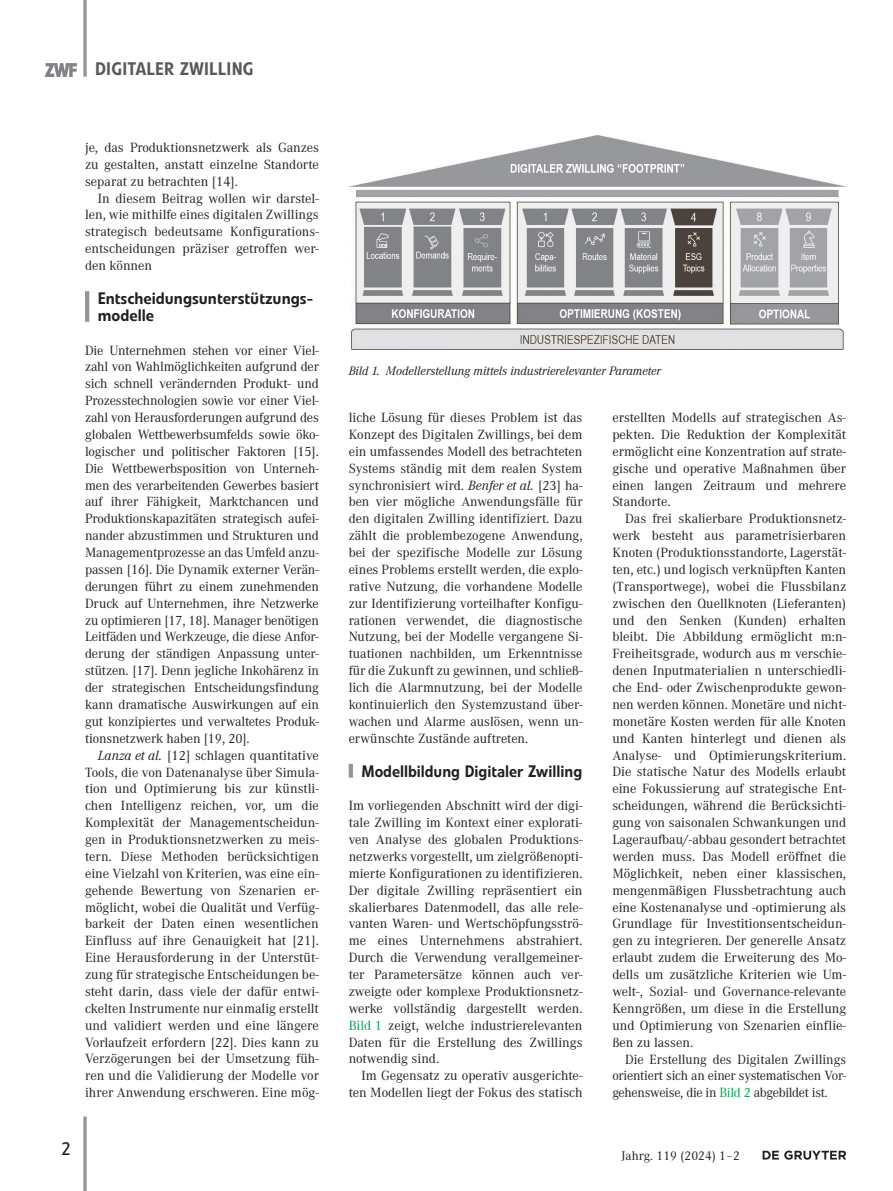
<style>
.page{position:relative;width:893px;height:1191px;background:#fff}
.page>*{position:absolute;margin:0;border:0;box-sizing:border-box;transform-origin:0 0}
.t1{font:500 18px "Evo BQ";letter-spacing:.01em;color:#57585a}
.t2{font:18px "Evo BQ";color:#231f20}
.t3{font:500 16.5px/17px "Evo BQ";color:#231f20}
.t4{font:13.8px/16.8px "Corporate A Pro";color:#231f20;text-align:justify}
.t5{font:13.2px "Corporate A Pro";color:#231f20}
.t6{font:italic 12.75px "Corporate A Pro";color:#231f20}
.s1{font-style:italic}
.s2{font-family:"Corporate ABQ";font-size:12px}
.s3{color:#00a54f}
</style>
<div class="page">
<svg style="left:83px;top:0;width:4px;height:77px"></svg>
<img style="left:46px;top:64px;width:30px;height:12px">
<svg style="left:83px;top:1116px;width:4px;height:75px"></svg>
<svg style="left:763px;top:1150px;width:83px;height:9px"></svg>
<hr style="left:349px;top:764px;width:4px;height:13px;background:#939598">
<hr style="left:85px;top:291px;width:4px;height:31px;background:#939598">
<img style="left:349px;top:135px;width:497px;height:214px">
<h1 class="t1" style="left:95px;top:58px;width:160px">DIGITALER ZWILLING</h1>
<p class="t4" style="left:85px;top:138px;width:235px">je, das Produktionsnetzwerk als Ganzes zu gestalten, anstatt einzelne Standorte separat zu betrachten [14].</p>
<p class="t4" style="left:85px;top:189px;width:235px;text-indent:13px">In diesem Beitrag wollen wir darstel&shy;len, wie mithilfe eines digitalen Zwillings strategisch bedeutsame Konfigurations&shy;entscheidungen präziser getroffen wer&shy;den können</p>
<p class="t3" style="left:98px;top:290px;width:217px">Entscheidungsunterstützungs&shy;modelle</p>
<p class="t4" style="left:85px;top:341px;width:235px">Die Unternehmen stehen vor einer Viel&shy;zahl von Wahlmöglichkeiten aufgrund der sich schnell verändernden Produkt- und Prozesstechnologien sowie vor einer Viel&shy;zahl von Herausforderungen aufgrund des globalen Wettbewerbsumfelds sowie öko&shy;logischer und politischer Faktoren [15].<br>Die Wettbewerbsposition von Unterneh&shy;men des verarbeitenden Gewerbes basiert auf ihrer Fähigkeit, Marktchancen und Produktionskapazitäten strategisch aufei&shy;nander abzustimmen und Strukturen und Managementprozesse an das Umfeld anzu&shy;passen [16]. Die Dynamik externer Verän&shy;derungen führt zu einem zunehmenden Druck auf Unternehmen, ihre Netzwerke zu optimieren [17, 18]. Manager benötigen Leitfäden und Werkzeuge, die diese Anfor&shy;derung der ständigen Anpassung unter&shy;stützen. [17]. Denn jegliche Inkohärenz in der strategischen Entscheidungsfindung kann dramatische Auswirkungen auf ein gut konzipiertes und verwaltetes Produk&shy;tionsnetzwerk haben [19, 20].</p>
<p class="t4" style="left:85px;top:746px;width:235px;text-indent:13px"><span class="s1">Lanza et al.</span> [12] schlagen quantitative Tools, die von Datenanalyse über Simula&shy;tion und Optimierung bis zur künstli&shy;chen Intelligenz reichen, vor, um die Komplexität der Managementscheidun&shy;gen in Produktionsnetzwerken zu meis&shy;tern. Diese Methoden berücksichtigen eine Vielzahl von Kriterien, was eine ein&shy;gehende Bewertung von Szenarien er&shy;möglicht, wobei die Qualität und Verfüg&shy;barkeit der Daten einen wesentlichen Einfluss auf ihre Genauigkeit hat [21].<br>Eine Herausforderung in der Unterstüt&shy;zung für strategische Entscheidungen be&shy;steht darin, dass viele der dafür entwi&shy;ckelten Instrumente nur einmalig erstellt und validiert werden und eine längere Vorlaufzeit erfordern [22]. Dies kann zu Verzögerungen bei der Umsetzung füh&shy;ren und die Validierung der Modelle vor ihrer Anwendung erschweren. Eine mög-</p>
<h1 class="t2" style="left:62px;top:1138px;width:11px">2</h1>
<p class="t6" style="left:349px;top:362px;width:314px"><span class="s2">Bild 1.</span> Modellerstellung mittels industrierelevanter Parameter</p>
<p class="t4" style="left:349px;top:408px;width:235px">liche Lösung für dieses Problem ist das Konzept des Digitalen Zwillings, bei dem ein umfassendes Modell des betrachteten Systems ständig mit dem realen System synchronisiert wird. <span class="s1">Benfer et al.</span> [23] ha&shy;ben vier mögliche Anwendungsfälle für den digitalen Zwilling identifiziert. Dazu zählt die problembezogene Anwendung, bei der spezifische Modelle zur Lösung eines Problems erstellt werden, die explo&shy;rative Nutzung, die vorhandene Modelle zur Identifizierung vorteilhafter Konfigu&shy;rationen verwendet, die diagnostische Nutzung, bei der Modelle vergangene Si&shy;tuationen nachbilden, um Erkenntnisse für die Zukunft zu gewinnen, und schließ&shy;lich die Alarmnutzung, bei der Modelle kontinuierlich den Systemzustand über&shy;wachen und Alarme auslösen, wenn un&shy;erwünschte Zustände auftreten.</p>
<p class="t3" style="left:361px;top:762px;width:222px">Modellbildung Digitaler Zwilling</p>
<p class="t4" style="left:349px;top:796px;width:235px">Im vorliegenden Abschnitt wird der digi&shy;tale Zwilling im Kontext einer explorati&shy;ven Analyse des globalen Produktions&shy;netzwerks vorgestellt, um zielgrößenopti&shy;mierte Konfigurationen zu identifizieren.<br>Der digitale Zwilling repräsentiert ein skalierbares Datenmodell, das alle rele&shy;vanten Waren- und Wertschöpfungsströ&shy;me eines Unternehmens abstrahiert.<br>Durch die Verwendung verallgemeiner&shy;ter Parametersätze können auch ver&shy;zweigte oder komplexe Produktionsnetz&shy;werke vollständig dargestellt werden.<br><span class="s3">Bild 1</span> zeigt, welche industrierelevanten Daten für die Erstellung des Zwillings notwendig sind.</p>
<p class="t4" style="left:349px;top:1066px;width:235px;text-align:right">Im Gegensatz zu operativ ausgerichte&shy;ten Modellen liegt der Fokus des statisch</p>
<p class="t4" style="left:612px;top:408px;width:235px">erstellten Modells auf strategischen As&shy;pekten. Die Reduktion der Komplexität ermöglicht eine Konzentration auf strate&shy;gische und operative Maßnahmen über einen langen Zeitraum und mehrere Standorte.</p>
<p class="t4" style="left:612px;top:510px;width:235px;text-indent:13px">Das frei skalierbare Produktionsnetz&shy;werk besteht aus parametrisierbaren Knoten (Produktionsstandorte, Lagerstät&shy;ten, etc.) und logisch verknüpften Kanten (Transportwege), wobei die Flussbilanz zwischen den Quellknoten (Lieferanten) und den Senken (Kunden) erhalten bleibt. Die Abbildung ermöglicht m:n-Freiheitsgrade, wodurch aus m verschie&shy;denen Inputmaterialien n unterschiedli&shy;che End- oder Zwischenprodukte gewon&shy;nen werden können. Monetäre und nicht&shy;monetäre Kosten werden für alle Knoten und Kanten hinterlegt und dienen als Analyse- und Optimierungskriterium.<br>Die statische Natur des Modells erlaubt eine Fokussierung auf strategische Ent&shy;scheidungen, während die Berücksichti&shy;gung von saisonalen Schwankungen und Lageraufbau/-abbau gesondert betrachtet werden muss. Das Modell eröffnet die Möglichkeit, neben einer klassischen, mengenmäßigen Flussbetrachtung auch eine Kostenanalyse und -optimierung als Grundlage für Investitionsentscheidun&shy;gen zu integrieren. Der generelle Ansatz erlaubt zudem die Erweiterung des Mo&shy;dells um zusätzliche Kriterien wie Um&shy;welt-, Sozial- und Governance-relevante Kenngrößen, um diese in die Erstellung und Optimierung von Szenarien einflie&shy;ßen zu lassen.</p>
<p class="t4" style="left:612px;top:1050px;width:235px;text-indent:13px">Die Erstellung des Digitalen Zwillings orientiert sich an einer systematischen Vor&shy;gehensweise, die in <span class="s3">Bild 2</span> abgebildet ist.</p>
<p class="t5" style="left:621px;top:1146px;width:120px">Jahrg. 119 (2024) 1–2</p>
</div>
